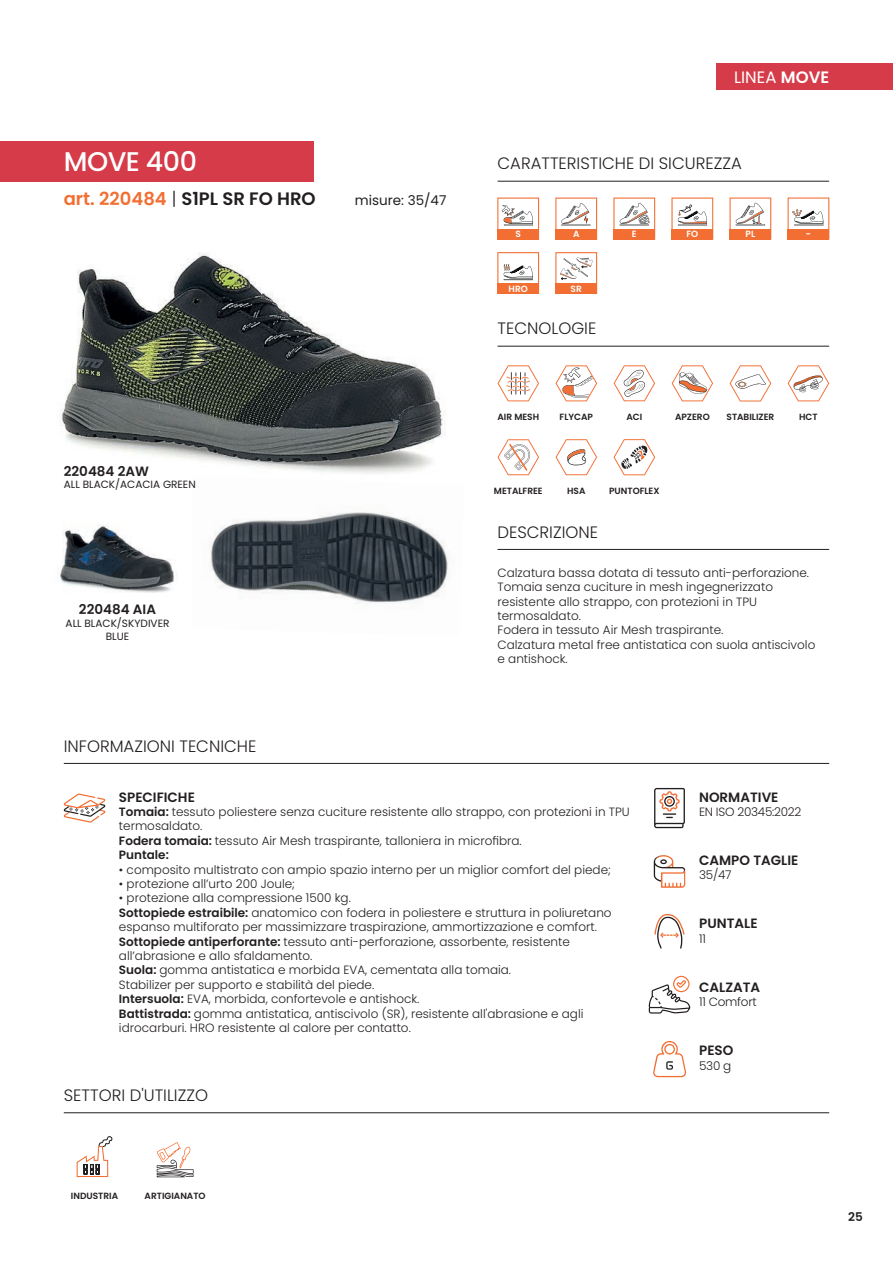
<style>
.page{position:relative;width:893px;height:1263px;background:#fff}
.page>*{position:absolute;margin:0;border:0;box-sizing:border-box;transform-origin:0 0}
.t1{font:500 27px "Poppins";letter-spacing:-.02em;color:#fff}
.t2{font:600 18px "Poppins";color:#231f20}
.t3{font:300 16.5px "Poppins";color:#231f20}
.t4{font:16.5px "Poppins";color:#fff}
.t5{font:600 13.5px "Poppins";color:#231f20}
.t6{font:13.5px "Poppins";color:#231f20}
.t7{font:300 12px/14.4px "Poppins";color:#231f20}
.t8{font:300 12px "Poppins";letter-spacing:-.02em;color:#231f20}
.t9{font:600 12px "Poppins";color:#231f20}
.t10{font:10.5px/12.6px "Poppins";color:#231f20;text-align:center}
.t11{font:600 9px "Poppins";color:#231f20}
.t12{font:600 9px "Poppins";color:#fff}
.s1{color:#f26e32}
.s2{font-weight:300}
.s3{font-weight:600}
</style>
<div class="page">
<div style="left:716px;top:64px;width:177px;height:26px;background:#d53b49"></div>
<div style="left:0;top:141px;width:313px;height:41px;background:#d53b49"></div>
<img style="left:60px;top:252px;width:386px;height:222px">
<img style="left:59px;top:524px;width:115px;height:69px">
<img style="left:210px;top:512px;width:239px;height:92px">
<hr style="left:497px;top:549px;width:332px;height:1px;background:#231f20">
<hr style="left:497px;top:346px;width:332px;height:1px;background:#231f20">
<svg style="left:556px;top:365px;width:41px;height:36px"></svg>
<svg style="left:672px;top:365px;width:41px;height:36px"></svg>
<svg style="left:497px;top:365px;width:42px;height:36px"></svg>
<svg style="left:556px;top:439px;width:41px;height:36px"></svg>
<svg style="left:788px;top:365px;width:41px;height:36px"></svg>
<svg style="left:613px;top:439px;width:42px;height:36px"></svg>
<svg style="left:614px;top:365px;width:41px;height:36px"></svg>
<svg style="left:498px;top:439px;width:41px;height:36px"></svg>
<hr style="left:64px;top:763px;width:765px;height:1px;background:#231f20">
<svg style="left:64px;top:793px;width:41px;height:30px"></svg>
<hr style="left:64px;top:1112px;width:765px;height:1px;background:#231f20">
<svg style="left:77px;top:1136px;width:36px;height:41px"></svg>
<svg style="left:730px;top:365px;width:41px;height:36px"></svg>
<hr style="left:498px;top:181px;width:331px;height:1px;background:#231f20">
<svg style="left:788px;top:197px;width:41px;height:32px"></svg>
<div style="left:788px;top:229px;width:41px;height:10px;background:#f26e32"></div>
<svg style="left:555px;top:252px;width:42px;height:42px"></svg>
<svg style="left:497px;top:198px;width:42px;height:31px"></svg>
<div style="left:497px;top:229px;width:42px;height:10px;background:#f26e32"></div>
<svg style="left:555px;top:198px;width:42px;height:31px"></svg>
<div style="left:555px;top:229px;width:42px;height:10px;background:#f26e32"></div>
<svg style="left:613px;top:198px;width:42px;height:31px"></svg>
<div style="left:613px;top:229px;width:42px;height:10px;background:#f26e32"></div>
<svg style="left:671px;top:198px;width:42px;height:31px"></svg>
<div style="left:671px;top:229px;width:42px;height:10px;background:#f26e32"></div>
<svg style="left:729px;top:197px;width:42px;height:32px"></svg>
<div style="left:729px;top:229px;width:42px;height:10px;background:#f26e32"></div>
<svg style="left:497px;top:252px;width:42px;height:31px"></svg>
<div style="left:497px;top:283px;width:42px;height:11px;background:#f26e32"></div>
<svg style="left:649px;top:976px;width:41px;height:37px"></svg>
<svg style="left:654px;top:914px;width:31px;height:35px"></svg>
<svg style="left:654px;top:855px;width:31px;height:33px"></svg>
<svg style="left:654px;top:788px;width:31px;height:40px"></svg>
<svg style="left:653px;top:1041px;width:34px;height:36px"></svg>
<svg style="left:157px;top:1142px;width:37px;height:35px"></svg>
<h1 class="t1" style="left:64px;top:146px;width:135px">MOVE 400</h1>
<h2 class="t2" style="left:64px;top:188px;width:253px"><span class="s1">art. 220484</span> <span class="s2">|</span> S1PL SR FO HRO</h2>
<p class="t6" style="left:355px;top:192px;width:93px">misure: 35/47</p>
<p class="t5" style="left:64px;top:463px;width:87px">220484 2AW</p>
<p class="t10" style="left:64px;top:478px;width:133px">ALL BLACK/ACACIA GREEN</p>
<p class="t5" style="left:79px;top:602px;width:79px">220484 AIA</p>
<p class="t10" style="left:66px;top:617px;width:105px">ALL BLACK/SKYDIVER<br>BLUE</p>
<h3 class="t3" style="left:64px;top:736px;width:194px">INFORMAZIONI TECNICHE</h3>
<h3 class="t4" style="left:734px;top:67px;width:97px">LINEA <span class="s3">MOVE</span></h3>
<h3 class="t3" style="left:497px;top:154px;width:246px">CARATTERISTICHE DI SICUREZZA</h3>
<p class="t12" style="left:515px;top:229px;width:7px">S</p>
<p class="t12" style="left:573px;top:229px;width:8px">A</p>
<p class="t12" style="left:632px;top:229px;width:6px">E</p>
<p class="t12" style="left:686px;top:229px;width:13px">FO</p>
<p class="t12" style="left:746px;top:229px;width:11px">PL</p>
<p class="t12" style="left:509px;top:283px;width:21px">HRO</p>
<p class="t12" style="left:571px;top:283px;width:13px">SR</p>
<h3 class="t3" style="left:497px;top:319px;width:100px">TECNOLOGIE</h3>
<p class="t12" style="left:806px;top:229px;width:7px">-</p>
<p class="t11" style="left:497px;top:412px;width:43px">AIR MESH</p>
<p class="t11" style="left:560px;top:412px;width:35px">FLYCAP</p>
<p class="t11" style="left:675px;top:412px;width:36px">APZERO</p>
<p class="t11" style="left:799px;top:412px;width:20px">HCT</p>
<p class="t11" style="left:626px;top:412px;width:17px">ACI</p>
<p class="t11" style="left:726px;top:412px;width:49px">STABILIZER</p>
<p class="t11" style="left:494px;top:486px;width:50px">METALFREE</p>
<p class="t11" style="left:567px;top:486px;width:20px">HSA</p>
<p class="t11" style="left:609px;top:486px;width:52px">PUNTOFLEX</p>
<h3 class="t3" style="left:497px;top:522px;width:102px">DESCRIZIONE</h3>
<p class="t7" style="left:497px;top:565px;width:319px">Calzatura bassa dotata di tessuto anti-perforazione.<br>Tomaia senza cuciture in mesh ingegnerizzato resistente allo strappo, con protezioni in TPU termosaldato.<br>Fodera in tessuto Air Mesh traspirante.<br>Calzatura metal free antistatica con suola antiscivolo e antishock.</p>
<p class="t5" style="left:119px;top:789px;width:77px">SPECIFICHE</p>
<p class="t7" style="left:119px;top:805px;width:512px"><span class="s3">Tomaia:</span> tessuto poliestere senza cuciture resistente allo strappo, con protezioni in TPU termosaldato.<br><span class="s3">Fodera tomaia:</span> tessuto Air Mesh traspirante, talloniera in microfibra.<br><span class="s3">Puntale:</span></p>
<p class="t7" style="left:119px;top:862px;width:493px">• composito multistrato con ampio spazio interno per un miglior comfort del piede;</p>
<p class="t7" style="left:119px;top:877px;width:177px">• protezione all’urto 200 Joule;</p>
<p class="t7" style="left:119px;top:891px;width:494px">• protezione alla compressione 1500 kg.<br><span class="s3">Sottopiede estraibile:</span> anatomico con fodera in poliestere e struttura in poliuretano espanso multiforato per massimizzare traspirazione, ammortizzazione e comfort.<br><span class="s3">Sottopiede antiperforante:</span> tessuto anti-perforazione, assorbente, resistente all’abrasione e allo sfaldamento.<br><span class="s3">Suola:</span> gomma antistatica e morbida EVA, cementata alla tomaia.<br>Stabilizer per supporto e stabilità del piede.<br><span class="s3">Intersuola:</span> EVA, morbida, confortevole e antishock.<br><span class="s3">Battistrada:</span> gomma antistatica, antiscivolo (SR), resistente all'abrasione e agli idrocarburi. HRO resistente al calore per contatto.</p>
<h3 class="t3" style="left:64px;top:1085px;width:146px">SETTORI D'UTILIZZO</h3>
<p class="t5" style="left:699px;top:789px;width:81px">NORMATIVE</p>
<p class="t8" style="left:699px;top:805px;width:104px">EN ISO 20345:2022</p>
<p class="t5" style="left:699px;top:852px;width:101px">CAMPO TAGLIE</p>
<p class="t7" style="left:699px;top:868px;width:34px">35/47</p>
<p class="t5" style="left:699px;top:916px;width:60px">PUNTALE</p>
<p class="t7" style="left:699px;top:931px;width:8px">11</p>
<p class="t5" style="left:699px;top:979px;width:63px">CALZATA</p>
<p class="t8" style="left:699px;top:995px;width:59px">11 Comfort</p>
<p class="t5" style="left:699px;top:1042px;width:36px">PESO</p>
<p class="t7" style="left:699px;top:1058px;width:34px">530 g</p>
<p class="t11" style="left:71px;top:1191px;width:49px">INDUSTRIA</p>
<p class="t11" style="left:145px;top:1191px;width:63px">ARTIGIANATO</p>
<p class="t9" style="left:848px;top:1209px;width:16px">25</p>
</div>
